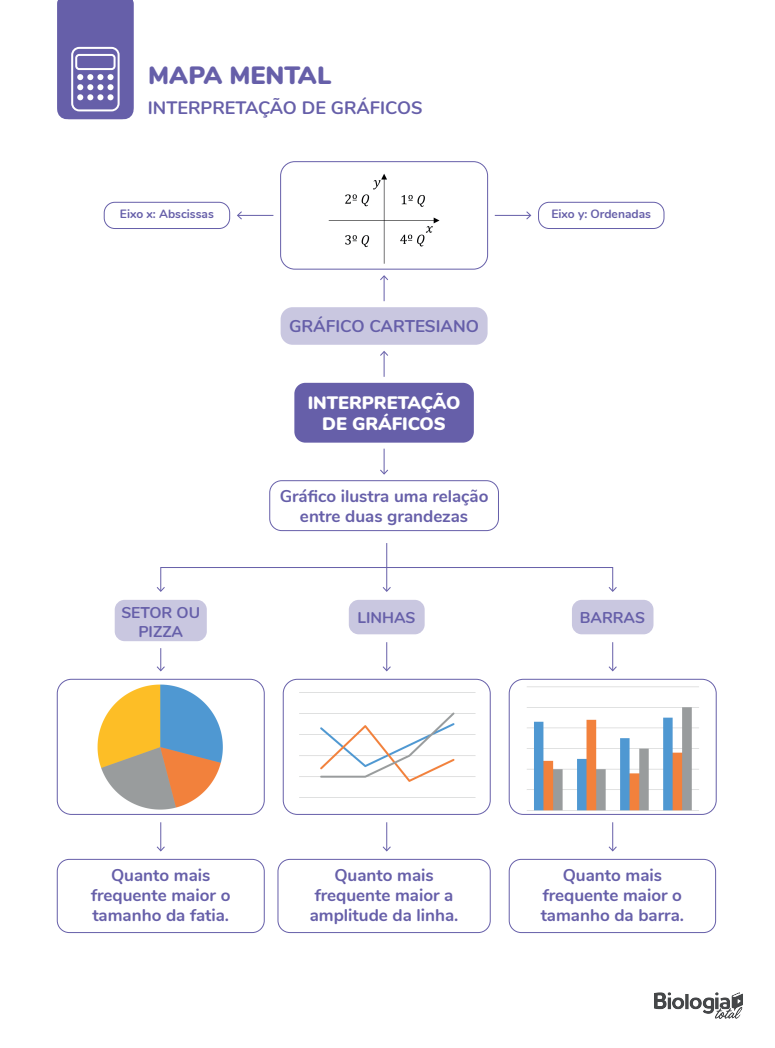
<style>
.page{position:relative;width:775px;height:1048px;background:#fff}
.page>*{position:absolute;margin:0;border:0;box-sizing:border-box;transform-origin:0 0}
.t1{font:900 25px "Nunito";color:#665fa9}
.t2{font:700 18px "Nunito";color:#665fa9}
.t3{font:900 18px/21.6px "Nunito";color:#fff;text-align:center}
.t4{font:700 17px/20.4px "Nunito";color:#665fa9;text-align:center}
.t5{font:700 15.6px "Nunito";color:#665fa9}
.t6{font:700 12px "Nunito";color:#665fa9}
</style>
<div class="page">
<img style="left:654px;top:992px;width:89px;height:27px">
<svg style="left:57px;top:0;width:77px;height:119px;background:#7771b2"></svg>
<img style="left:328px;top:173px;width:112px;height:91px">
<div style="left:294px;top:383px;width:180px;height:60px;background:#665fa9;border-radius:11px"></div>
<svg style="left:380px;top:449px;width:8px;height:26px"></svg>
<svg style="left:380px;top:351px;width:8px;height:26px"></svg>
<svg style="left:380px;top:275px;width:8px;height:26px"></svg>
<div style="left:280px;top:161px;width:208px;height:109px;border:1px solid #665fa9;border-radius:14px"></div>
<div style="left:538px;top:202px;width:126px;height:27px;border:1px solid #665fa9;border-radius:11px"></div>
<div style="left:104px;top:202px;width:126px;height:27px;border:1px solid #665fa9;border-radius:11px"></div>
<hr style="left:495px;top:215px;width:35px;height:1px;background:#665fa9">
<svg style="left:526px;top:211px;width:5px;height:8px"></svg>
<hr style="left:238px;top:215px;width:35px;height:1px;background:#665fa9">
<svg style="left:237px;top:211px;width:5px;height:8px"></svg>
<div style="left:269px;top:480px;width:230px;height:51px;border:1px solid #665fa9;border-radius:12px"></div>
<div style="left:277px;top:859px;width:214px;height:74px;border:1px solid #665fa9;border-radius:12px"></div>
<div style="left:57px;top:859px;width:208px;height:74px;border:1px solid #665fa9;border-radius:12px"></div>
<div style="left:509px;top:859px;width:207px;height:74px;border:1px solid #665fa9;border-radius:12px"></div>
<div style="left:281px;top:307px;width:207px;height:38px;background:#c9c7e0;border-radius:12px"></div>
<hr style="left:386px;top:543px;width:1px;height:48px;background:#665fa9">
<svg style="left:383px;top:587px;width:8px;height:5px"></svg>
<svg style="left:383px;top:642px;width:8px;height:29px"></svg>
<img style="left:290px;top:679px;width:193px;height:135px">
<div style="left:283px;top:679px;width:208px;height:136px;border:1px solid #665fa9;border-radius:14px"></div>
<svg style="left:157px;top:648px;width:8px;height:23px"></svg>
<img style="left:97px;top:684px;width:126px;height:126px">
<div style="left:57px;top:679px;width:208px;height:136px;border:1px solid #665fa9;border-radius:14px"></div>
<svg style="left:609px;top:642px;width:8px;height:29px"></svg>
<svg style="left:383px;top:822px;width:8px;height:29px"></svg>
<svg style="left:157px;top:822px;width:8px;height:29px"></svg>
<svg style="left:609px;top:822px;width:8px;height:29px"></svg>
<img style="left:527px;top:686px;width:172px;height:125px">
<div style="left:509px;top:679px;width:208px;height:136px;border:1px solid #665fa9;border-radius:14px"></div>
<div style="left:349px;top:600px;width:76px;height:34px;background:#c9c7e0;border-radius:10px"></div>
<div style="left:115px;top:600px;width:92px;height:41px;background:#c9c7e0;border-radius:10px"></div>
<div style="left:572px;top:600px;width:81px;height:34px;background:#c9c7e0;border-radius:10px"></div>
<div style="left:160px;top:567px;width:453px;height:24px;border:1px solid #665fa9"></div>
<svg style="left:157px;top:587px;width:8px;height:5px"></svg>
<svg style="left:609px;top:587px;width:8px;height:5px"></svg>
<h1 class="t1" style="left:148px;top:57px;width:185px">MAPA MENTAL</h1>
<p class="t2" style="left:148px;top:94px;width:276px">INTERPRETAÇÃO DE GRÁFICOS</p>
<p class="t6" style="left:120px;top:205px;width:95px">Eixo x: Abscissas</p>
<p class="t6" style="left:551px;top:205px;width:101px">Eixo y: Ordenadas</p>
<p class="t4" style="left:289px;top:315px;width:192px">GRÁFICO CARTESIANO</p>
<p class="t3" style="left:308px;top:391px;width:154px">INTERPRETAÇÃO<br>DE GRÁFICOS</p>
<p class="t4" style="left:280px;top:485px;width:210px">Gráfico ilustra uma relação entre duas grandezas</p>
<p class="t5" style="left:121px;top:601px;width:80px">SETOR OU</p>
<p class="t5" style="left:357px;top:606px;width:60px">LINHAS</p>
<p class="t5" style="left:138px;top:620px;width:46px">PIZZA</p>
<p class="t5" style="left:580px;top:606px;width:67px">BARRAS</p>
<p class="t4" style="left:91px;top:863px;width:141px">Quanto mais frequente maior o tamanho da fatia.</p>
<p class="t4" style="left:541px;top:863px;width:145px">Quanto mais frequente maior o tamanho da barra.</p>
<p class="t4" style="left:310px;top:863px;width:150px">Quanto mais frequente maior a amplitude da linha.</p>
</div>
